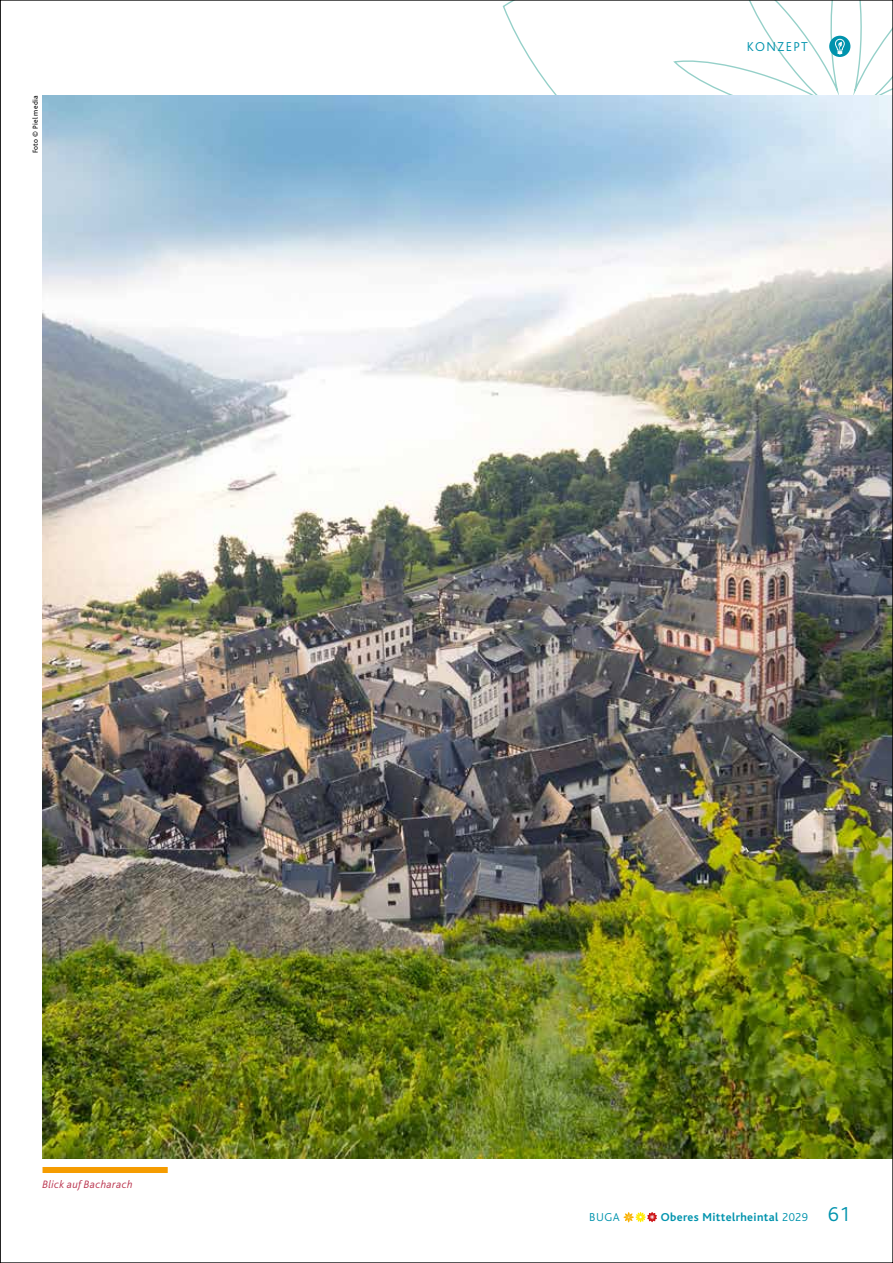
<style>
.page{position:relative;width:893px;height:1263px;background:#fff}
.page>*{position:absolute;margin:0;border:0;box-sizing:border-box;transform-origin:0 0}
.t1{font:300 13.5px "Bliss";letter-spacing:.095em;color:#0093ad}
.t2{font:700 12px "Bliss";letter-spacing:.03em;color:#0093ad}
.t3{font:300 12px "Bliss";color:#0093ad}
.t4{font:italic 300 11.25px "Bliss";letter-spacing:.03em;color:#ba344e}
.t5{font:7.5px "Bliss";letter-spacing:.025em;color:#000}
.s1{font-weight:300}
.s2{font-weight:300;font-size:21px}
</style>
<div class="page">
<svg style="left:502px;top:2px;width:389px;height:94px"></svg>
<div style="left:43px;top:1167px;width:125px;height:6px;background:#f59c00"></div>
<img style="left:43px;top:96px;width:848px;height:1062px">
<svg style="left:623px;top:1212px;width:34px;height:10px"></svg>
<svg style="left:829px;top:36px;width:21px;height:21px"></svg>
<svg style="left:0;top:0;width:1px;height:1263px"></svg>
<p class="t5" style="left:32px;top:153px;width:59px;rotate:-90deg">Foto © Piel media</p>
<p class="t4" style="left:43px;top:1178px;width:92px">Blick auf Bacharach</p>
<p class="t1" style="left:747px;top:39px;width:62px">KONZEPT</p>
<p class="t3" style="left:589px;top:1211px;width:32px">BUGA</p>
<p class="t2" style="left:661px;top:1211px;width:191px">Oberes Mittelrheintal <span class="s1">2029</span> <span class="s2">61</span></p>
</div>
